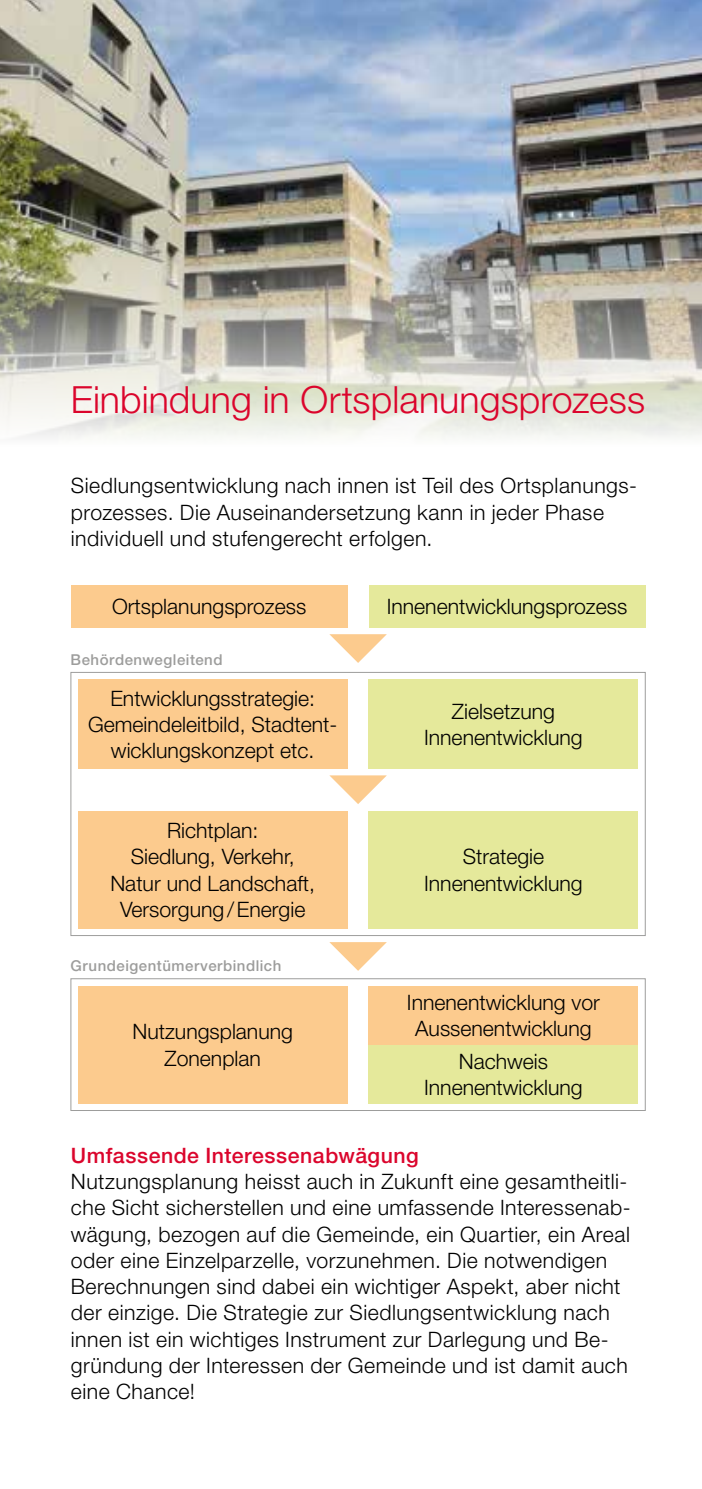
<style>
.page{position:relative;width:702px;height:1489px;background:#fff}
.page>*{position:absolute;margin:0;border:0;box-sizing:border-box;transform-origin:0 0}
.t1{font:300 37.5px "Helvetica Neue LT Std";color:#db052c}
.t2{font:300 21.25px/26.2px "Helvetica Neue LT Std";letter-spacing:.02em;color:#000}
.t3{font:300 21.25px/26.2px "Helvetica Neue LT Std";color:#000;text-align:center}
.t4{font:500 21.25px "Helvetica Neue LT Std";letter-spacing:.025em;color:#db052c}
.t5{font:500 15px "Helvetica Neue LT Std";letter-spacing:.035em;color:#9d9d9c}
</style>
<div class="page">
<div style="left:71px;top:672px;width:574px;height:263px;border:1px solid #9d9d9c"></div>
<div style="left:71px;top:978px;width:574px;height:132px;border:1px solid #9d9d9c"></div>
<img style="left:0;top:0;width:702px;height:438px">
<div style="left:71px;top:585px;width:276px;height:43px;background:#fccb8e"></div>
<div style="left:78px;top:679px;width:269px;height:89px;background:#fccb8e"></div>
<div style="left:78px;top:810px;width:269px;height:118px;background:#fccb8e"></div>
<div style="left:78px;top:985px;width:269px;height:118px;background:#fccb8e"></div>
<div style="left:369px;top:985px;width:269px;height:59px;background:#fccb8e"></div>
<div style="left:369px;top:679px;width:269px;height:89px;background:#e5e99b"></div>
<div style="left:369px;top:810px;width:269px;height:118px;background:#e5e99b"></div>
<div style="left:369px;top:1044px;width:269px;height:59px;background:#e5e99b"></div>
<div style="left:369px;top:585px;width:276px;height:43px;background:#e5e99b"></div>
<h1 class="t1" style="left:71px;top:377px;width:575px">Einbindung in Ortsplanungsprozess</h1>
<p class="t2" style="left:71px;top:472px;width:567px">Siedlungsentwicklung nach innen ist Teil des Ortsplanungs&shy;prozesses. Die Auseinandersetzung kann in jeder Phase individuell und stufengerecht erfolgen.</p>
<p class="t3" style="left:112px;top:593px;width:196px">Ortsplanungsprozess</p>
<p class="t5" style="left:71px;top:650px;width:153px">Behördenwegleitend</p>
<p class="t3" style="left:88px;top:684px;width:251px">Entwicklungsstrategie:<br>Gemeindeleitbild, Stadtent&shy;wicklungskonzept etc.</p>
<p class="t3" style="left:110px;top:816px;width:206px">Richtplan:<br>Siedlung, Verkehr,<br>Natur und Landschaft,<br>Versorgung/Energie</p>
<p class="t5" style="left:71px;top:956px;width:212px">Grundeigentümerverbindlich</p>
<p class="t3" style="left:132px;top:1018px;width:162px">Nutzungsplanung<br>Zonenplan</p>
<p class="t3" style="left:386px;top:593px;width:242px">Innenentwicklungsprozess</p>
<p class="t3" style="left:424px;top:697px;width:160px">Zielsetzung<br>Innenentwicklung</p>
<p class="t3" style="left:424px;top:843px;width:160px">Strategie<br>Innenentwicklung</p>
<p class="t3" style="left:407px;top:988px;width:194px">Innenentwicklung vor<br>Aussenentwicklung</p>
<p class="t3" style="left:424px;top:1047px;width:160px">Nachweis<br>Innenentwicklung</p>
<p class="t4" style="left:71px;top:1142px;width:349px">Umfassende Interessenabwägung</p>
<p class="t2" style="left:71px;top:1167px;width:561px">Nutzungsplanung heisst auch in Zukunft eine gesamtheitli&shy;che Sicht sicherstellen und eine umfassende Interessenab&shy;wägung, bezogen auf die Gemeinde, ein Quartier, ein Areal oder eine Einzelparzelle, vorzunehmen. Die notwendigen Berechnungen sind dabei ein wichtiger Aspekt, aber nicht der einzige. Die Strategie zur Siedlungsentwicklung nach innen ist ein wichtiges Instrument zur Darlegung und Be&shy;gründung der Interessen der Gemeinde und ist damit auch eine Chance!</p>
</div>
